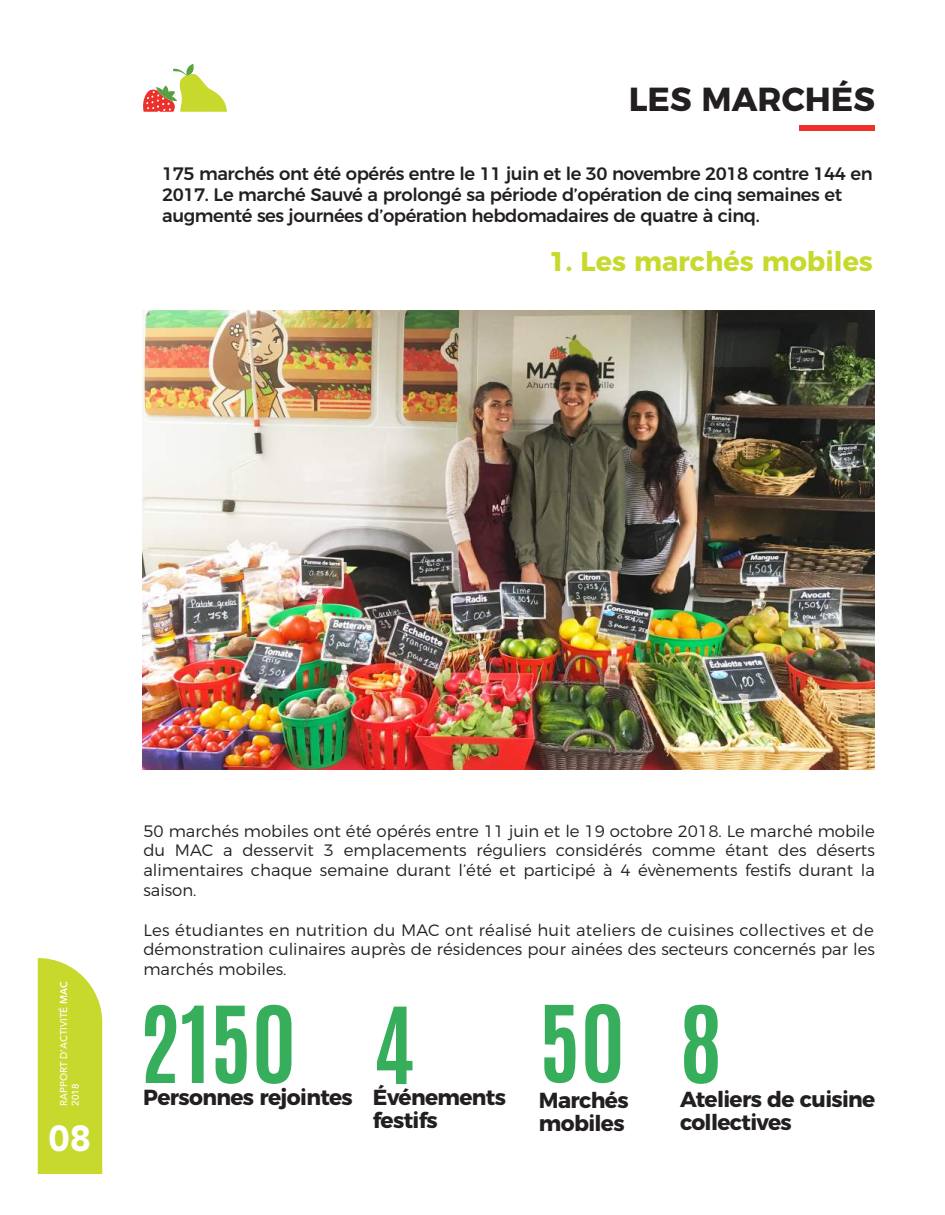
<style>
.page{position:relative;width:945px;height:1215px;background:#fff}
.page>*{position:absolute;margin:0;border:0;box-sizing:border-box;transform-origin:0 0}
.t1{font:700 90px "Antonio";color:#20a549}
.t2{font:900 36px "Avenir LT Std";color:#fff}
.t3{font:700 33.3px "Montserrat";color:#231f20}
.t4{font:700 27px "Montserrat";color:#c7d92c}
.t5{font:700 21.75px/23.2px "Montserrat";letter-spacing:-.03em;color:#231f20}
.t6{font:500 18px/21px "Montserrat";letter-spacing:-.025em;color:#231f20}
.t7{font:300 16.5px/19.8px "Montserrat";color:#231f20;text-align:justify}
.t8{font:500 9.75px/11.7px "Avenir LT Std";color:#fff}
.s1{font-weight:800}
</style>
<div class="page">
<img style="left:143px;top:310px;width:732px;height:460px">
<div style="left:38px;top:958px;width:64px;height:216px;background:#c7d92c"></div>
<svg style="left:143px;top:64px;width:84px;height:48px"></svg>
<div style="left:799px;top:125px;width:76px;height:6px;background:#ee302d"></div>
<h3 class="t3" style="left:629px;top:72px;width:247px">LES MARCHÉS</h3>
<p class="t6" style="left:162px;top:162px;width:712px">175 marchés ont été opérés entre le 11 juin et le 30 novembre 2018 contre 144 en<br>2017. Le marché Sauvé a prolongé sa période d’opération de cinq semaines et augmenté ses journées d’opération hebdomadaires de quatre à cinq.</p>
<h3 class="t4" style="left:549px;top:239px;width:325px">1. Les marchés mobiles</h3>
<p class="t8" style="left:58px;top:1106px;width:126px;rotate:-90deg">RAPPORT D’ACTIVITÉ <span class="s1">MAC<br></span>2018</p>
<h2 class="t2" style="left:49px;top:1116px;width:44px">08</h2>
<p class="t7" style="left:143px;top:819px;width:733px">50 marchés mobiles ont été opérés entre 11 juin et le 19 octobre 2018. Le marché mobile du MAC a desservit 3 emplacements réguliers considérés comme étant des déserts alimentaires chaque semaine durant l’été et participé à 4 évènements festifs durant la saison.</p>
<p class="t7" style="left:143px;top:918px;width:733px">Les étudiantes en nutrition du MAC ont réalisé huit ateliers de cuisines collectives et de démonstration culinaires auprès de résidences pour ainées des secteurs concernés par les marchés mobiles.</p>
<h1 class="t1" style="left:139px;top:976px;width:159px">2150</h1>
<h3 class="t5" style="left:143px;top:1084px;width:211px">Personnes rejointes</h3>
<h1 class="t1" style="left:373px;top:977px;width:43px">4</h1>
<h3 class="t5" style="left:373px;top:1084px;width:135px">Événements festifs</h3>
<h1 class="t1" style="left:539px;top:976px;width:88px">50</h1>
<h3 class="t5" style="left:539px;top:1087px;width:91px">Marchés mobiles</h3>
<h1 class="t1" style="left:680px;top:976px;width:43px">8</h1>
<h3 class="t5" style="left:680px;top:1086px;width:197px">Ateliers de cuisine collectives</h3>
</div>
